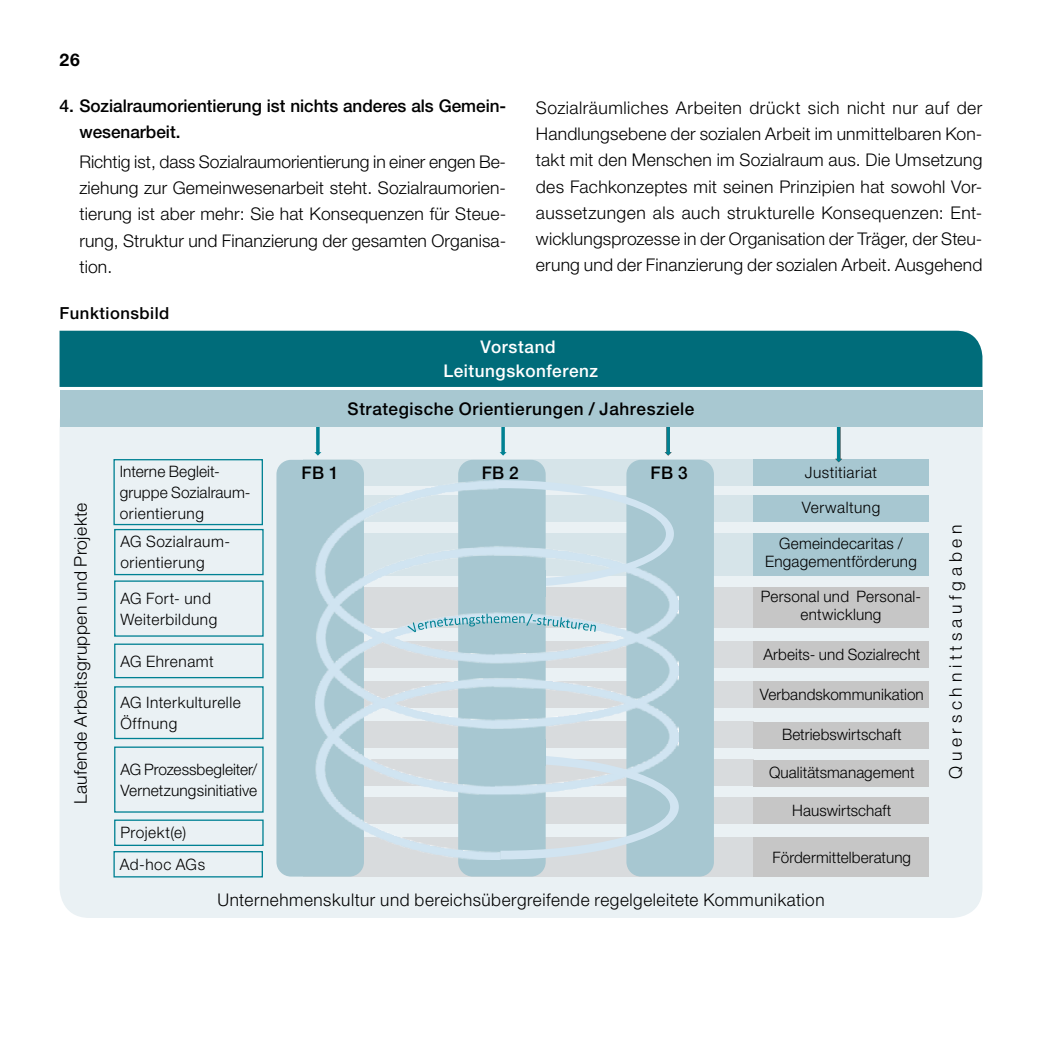
<style>
.page{position:relative;width:1042px;height:1042px;background:#fff}
.page>*{position:absolute;margin:0;border:0;box-sizing:border-box;transform-origin:0 0}
.t1{font:300 17.5px/26.2px "Helvetica Neue LT Std";letter-spacing:.015em;color:#000;text-align:justify}
.t2{font:500 17.5px/26.2px "Helvetica Neue LT Std";color:#000}
.t3{font:500 17.5px "Helvetica Neue LT Std";letter-spacing:.035em;color:#000}
.t4{font:500 17.5px/24.5px "Helvetica Neue LT Std";letter-spacing:.035em;color:#fff;text-align:center}
.t5{font:700 17.5px "Helvetica Neue LT Std";color:#000}
.t6{font:500 16.62px "Helvetica Neue LT Std";letter-spacing:.03em;color:#000}
.t7{font:300 15.75px/21px "Helvetica Neue LT Std";letter-spacing:.01em;color:#000;text-align:center}
.t8{font:300 15.75px/21px "Helvetica Neue LT Std";letter-spacing:.035em;color:#000}
</style>
<div class="page">
<div style="left:60px;top:394px;width:922px;height:524px;background:#eaf1f4;border-radius:30px"></div>
<svg style="left:499px;top:427px;width:7px;height:29px"></svg>
<div style="left:303px;top:587px;width:451px;height:40px;background:#d8dbdd"></div>
<div style="left:753px;top:587px;width:175px;height:40px;background:#c6c6c6"></div>
<div style="left:303px;top:837px;width:451px;height:39px;background:#d8dbdd"></div>
<div style="left:753px;top:837px;width:175px;height:39px;background:#c6c6c6"></div>
<div style="left:303px;top:797px;width:451px;height:26px;background:#d8dbdd"></div>
<div style="left:753px;top:797px;width:175px;height:27px;background:#c6c6c6"></div>
<div style="left:303px;top:759px;width:451px;height:27px;background:#d8dbdd"></div>
<div style="left:753px;top:759px;width:175px;height:27px;background:#c6c6c6"></div>
<div style="left:303px;top:681px;width:451px;height:26px;background:#d8dbdd"></div>
<div style="left:753px;top:681px;width:175px;height:27px;background:#c6c6c6"></div>
<div style="left:303px;top:641px;width:451px;height:27px;background:#d8dbdd"></div>
<div style="left:753px;top:641px;width:175px;height:27px;background:#c6c6c6"></div>
<div style="left:303px;top:533px;width:451px;height:42px;background:#d6e4e9"></div>
<div style="left:753px;top:533px;width:175px;height:42px;background:#a7c7d1"></div>
<div style="left:303px;top:722px;width:451px;height:26px;background:#d8dbdd"></div>
<div style="left:753px;top:722px;width:175px;height:26px;background:#c6c6c6"></div>
<div style="left:304px;top:494px;width:450px;height:27px;background:#d6e4e9"></div>
<div style="left:753px;top:494px;width:176px;height:27px;background:#a7c7d1"></div>
<div style="left:303px;top:459px;width:451px;height:27px;background:#d6e4e9"></div>
<div style="left:753px;top:459px;width:175px;height:27px;background:#a7c7d1"></div>
<div style="left:626px;top:460px;width:88px;height:416px;background:#a7c7d1;border-radius:15px"></div>
<div style="left:276px;top:460px;width:88px;height:416px;background:#a7c7d1;border-radius:15px"></div>
<div style="left:458px;top:460px;width:88px;height:416px;background:#a7c7d1;border-radius:15px"></div>
<img style="left:316px;top:480px;width:363px;height:379px">
<svg style="left:407px;top:614px;width:189px;height:18px"></svg>
<svg style="left:495px;top:479px;width:182px;height:109px"></svg>
<svg style="left:500px;top:754px;width:179px;height:105px"></svg>
<div style="left:494px;top:570px;width:52px;height:27px;background:#a7c7d1"></div>
<div style="left:494px;top:739px;width:52px;height:26px;background:#a7c7d1"></div>
<svg style="left:835px;top:427px;width:7px;height:35px"></svg>
<svg style="left:665px;top:427px;width:7px;height:29px"></svg>
<svg style="left:314px;top:427px;width:7px;height:29px"></svg>
<div style="left:60px;top:331px;width:922px;height:56px;background:#006c7a"></div>
<div style="left:60px;top:390px;width:922px;height:37px;background:#a8c8d1"></div>
<div style="left:113px;top:459px;width:150px;height:66px;border:1px solid #008193"></div>
<div style="left:114px;top:529px;width:150px;height:46px;border:1px solid #008193"></div>
<div style="left:114px;top:580px;width:150px;height:57px;border:1px solid #008193"></div>
<div style="left:114px;top:643px;width:150px;height:35px;border:1px solid #008193"></div>
<div style="left:114px;top:686px;width:150px;height:53px;border:1px solid #008193"></div>
<div style="left:114px;top:746px;width:150px;height:66px;border:1px solid #008193"></div>
<div style="left:114px;top:819px;width:150px;height:27px;border:1px solid #008193"></div>
<div style="left:113px;top:851px;width:150px;height:26px;border:1px solid #008193"></div>
<p class="t5" style="left:60px;top:49px;width:22px">26</p>
<p class="t2" style="left:79px;top:92px;width:428px;text-indent:-20px">4. Sozialraumorientierung ist nichts anderes als Gemein&shy;wesenarbeit.</p>
<p class="t1" style="left:79px;top:148px;width:428px">Richtig ist, dass Sozialraumorientierung in einer engen Be&shy;ziehung zur Gemeinwesenarbeit steht. Sozialraumorien&shy;tierung ist aber mehr: Sie hat Konsequenzen für Steue&shy;rung, Struktur und Finanzierung der gesamten Organisa&shy;tion.</p>
<p class="t6" style="left:60px;top:304px;width:111px">Funktionsbild</p>
<p class="t1" style="left:536px;top:94px;width:448px">Sozialräumliches Arbeiten drückt sich nicht nur auf der Handlungsebene der sozialen Arbeit im unmittelbaren Kon&shy;takt mit den Menschen im Sozialraum aus. Die Umsetzung des Fachkonzeptes mit seinen Prinzipien hat sowohl Vor&shy;aussetzungen als auch strukturelle Konsequenzen: Ent&shy;wicklungsprozesse in der Organisation der Träger, der Steu&shy;erung und der Finanzierung der sozialen Arbeit. Ausgehend</p>
<p class="t1" style="left:67px;top:804px;width:303px;rotate:-90deg">Laufende Arbeitsgruppen und Projekte</p>
<p class="t7" style="left:120px;top:460px;width:132px;text-align:left">Interne Begleit&shy;gruppe Sozialraum&shy;orientierung</p>
<p class="t8" style="left:120px;top:531px;width:111px">AG Sozialraum&shy;orientierung</p>
<p class="t8" style="left:120px;top:587px;width:98px">AG Fort- und<br>Weiterbildung</p>
<p class="t8" style="left:120px;top:650px;width:95px">AG Ehrenamt</p>
<p class="t8" style="left:120px;top:691px;width:122px">AG Interkulturelle<br>Öffnung</p>
<p class="t7" style="left:120px;top:758px;width:138px;text-align:left">AG Prozessbegleiter/<br>Vernetzungsinitiative</p>
<p class="t8" style="left:120px;top:817px;width:87px;line-height:31.5px">Projekt(e)<br>Ad-hoc AGs</p>
<p class="t4" style="left:443px;top:334px;width:156px">Vorstand<br>Leitungskonferenz</p>
<p class="t3" style="left:347px;top:398px;width:348px">Strategische Orientierungen / Jahresziele</p>
<p class="t2" style="left:301px;top:459px;width:39px">FB 1</p>
<p class="t2" style="left:482px;top:459px;width:39px">FB 2</p>
<p class="t2" style="left:650px;top:459px;width:39px">FB 3</p>
<p class="t8" style="left:805px;top:461px;width:74px">Justitiariat</p>
<p class="t8" style="left:802px;top:497px;width:80px">Verwaltung</p>
<p class="t7" style="left:765px;top:535px;width:153px;line-height:17.5px">Gemeindecaritas /<br>Engagementförderung</p>
<p class="t7" style="left:761px;top:587px;width:162px;line-height:17.5px">Personal und Personal&shy;entwicklung</p>
<p class="t7" style="left:763px;top:643px;width:159px">Arbeits- und Sozialrecht</p>
<p class="t7" style="left:760px;top:684px;width:165px">Verbandskommunikation</p>
<p class="t7" style="left:782px;top:723px;width:121px">Betriebswirtschaft</p>
<p class="t7" style="left:769px;top:761px;width:147px">Qualitätsmanagement</p>
<p class="t7" style="left:792px;top:800px;width:101px">Hauswirtschaft</p>
<p class="t7" style="left:772px;top:847px;width:140px">Fördermittelberatung</p>
<p class="t1" style="left:217px;top:886px;width:609px">Unternehmenskultur und bereichsübergreifende regelgeleitete Kommunikation</p>
<p class="t1" style="left:942px;top:779px;width:256px;rotate:-90deg">Q u e r s c h n i t t s a u f g a b e n</p>
</div>
